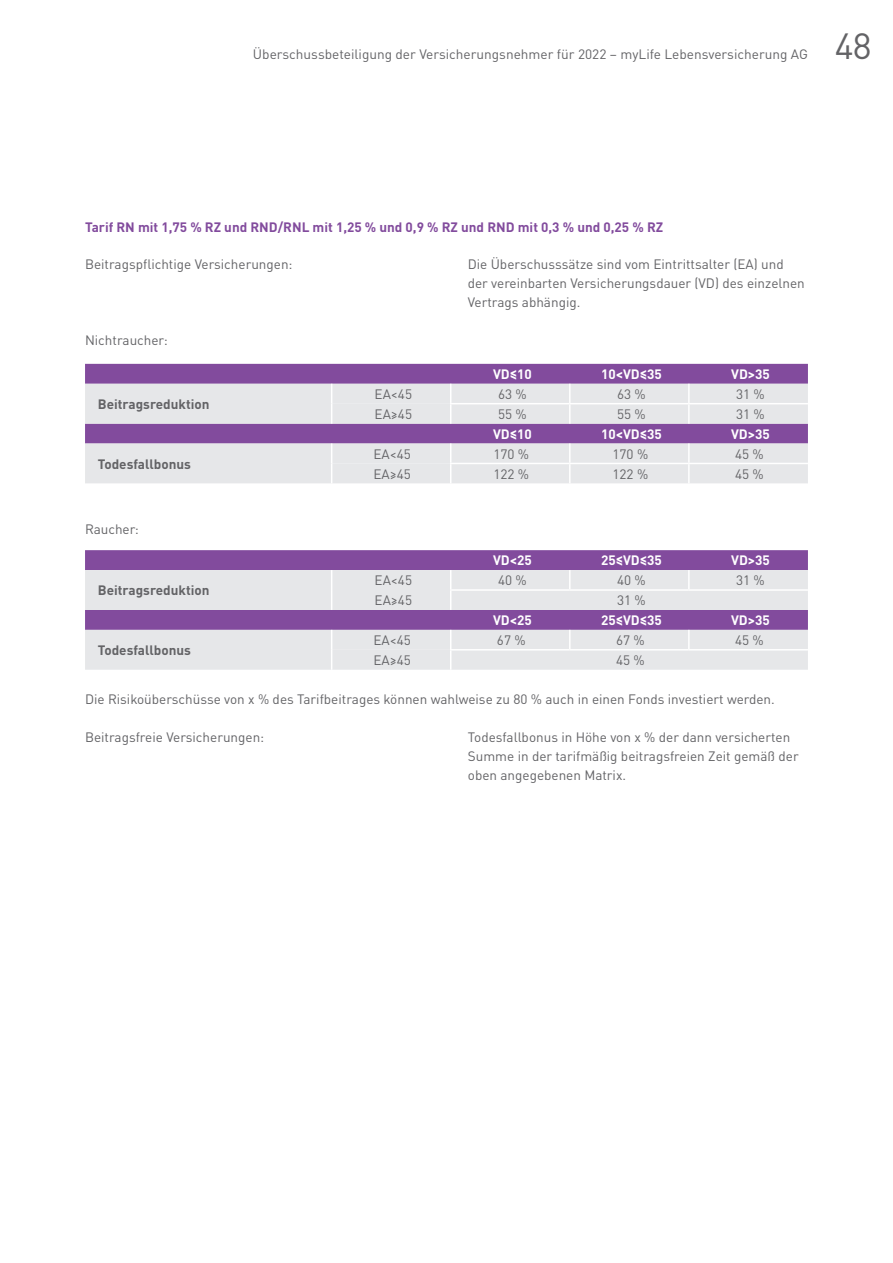
<style>
.page{position:relative;width:893px;height:1263px;background:#fff}
.page>*{position:absolute;margin:0;border:0;box-sizing:border-box;transform-origin:0 0}
.t1{font:36px "DIN Pro";color:#636366}
.Fließtext_9_pt_11_5{font:13.5px/18.9px "DIN Pro";color:#636366}
.t2{font:700 13.5px "DIN Pro";color:#fff}
.Tarife{font:700 13.5px "DIN Pro";color:#824b9d}
.t3{font:700 13.5px "DIN Pro";color:#636366}
</style>
<div class="page">
<div style="left:85px;top:364px;width:723px;height:20px;background:#824b9d"></div>
<div style="left:85px;top:384px;width:723px;height:20px;background:#e6e7e9"></div>
<svg style="left:85px;top:404px;width:723px;height:79px;background:#cdc0d6"></svg>
<hr style="left:450px;top:403px;width:120px;height:1px;background:#fff">
<hr style="left:570px;top:403px;width:119px;height:1px;background:#fff">
<hr style="left:689px;top:403px;width:119px;height:1px;background:#fff">
<hr style="left:450px;top:463px;width:120px;height:1px;background:#fff">
<hr style="left:570px;top:463px;width:119px;height:1px;background:#fff">
<hr style="left:689px;top:463px;width:119px;height:1px;background:#fff">
<svg style="left:569px;top:384px;width:2px;height:19px"></svg>
<svg style="left:688px;top:384px;width:2px;height:19px"></svg>
<svg style="left:331px;top:384px;width:1px;height:40px"></svg>
<svg style="left:450px;top:384px;width:1px;height:40px"></svg>
<hr style="left:569px;top:404px;width:2px;height:20px;background:#fff">
<hr style="left:688px;top:404px;width:2px;height:20px;background:#fff">
<hr style="left:569px;top:443px;width:2px;height:20px;background:#fff">
<hr style="left:688px;top:443px;width:2px;height:20px;background:#fff">
<svg style="left:331px;top:443px;width:1px;height:40px"></svg>
<svg style="left:450px;top:443px;width:1px;height:40px"></svg>
<svg style="left:569px;top:464px;width:2px;height:19px"></svg>
<svg style="left:688px;top:464px;width:2px;height:19px"></svg>
<div style="left:85px;top:550px;width:723px;height:20px;background:#824b9d"></div>
<div style="left:85px;top:570px;width:723px;height:20px;background:#e6e7e9"></div>
<svg style="left:85px;top:590px;width:723px;height:80px;background:#cdc0d6"></svg>
<hr style="left:450px;top:589px;width:120px;height:2px;background:#fff">
<hr style="left:570px;top:589px;width:119px;height:2px;background:#fff">
<hr style="left:689px;top:589px;width:119px;height:2px;background:#fff">
<hr style="left:450px;top:649px;width:120px;height:1px;background:#fff">
<hr style="left:570px;top:649px;width:119px;height:1px;background:#fff">
<hr style="left:689px;top:649px;width:119px;height:1px;background:#fff">
<svg style="left:569px;top:570px;width:2px;height:19px"></svg>
<svg style="left:688px;top:570px;width:2px;height:19px"></svg>
<svg style="left:331px;top:570px;width:1px;height:40px"></svg>
<svg style="left:450px;top:570px;width:1px;height:40px"></svg>
<svg style="left:569px;top:630px;width:2px;height:19px"></svg>
<svg style="left:688px;top:630px;width:2px;height:19px"></svg>
<svg style="left:331px;top:630px;width:1px;height:40px"></svg>
<svg style="left:450px;top:630px;width:1px;height:40px"></svg>
<p class="Fließtext_9_pt_11_5" style="left:253px;top:43px;width:556px">Überschussbeteiligung der Versicherungsnehmer für 2022 – myLife Lebensversicherung AG</p>
<h1 class="t1" style="left:835px;top:18px;width:38px">48</h1>
<p class="Tarife" style="left:85px;top:215px;width:580px">Tarif RN mit 1,75 % RZ und RND/RNL mit 1,25 % und 0,9 % RZ und RND mit 0,3 % und 0,25 % RZ</p>
<p class="Fließtext_9_pt_11_5" style="left:85px;top:254px;width:209px">Beitragspflichtige Versicherungen:</p>
<p class="Fließtext_9_pt_11_5" style="left:468px;top:254px;width:339px">Die Überschusssätze sind vom Eintrittsalter (EA) und der vereinbarten Versicherungsdauer (VD) des einzelnen<br>Vertrags abhängig.</p>
<p class="Fließtext_9_pt_11_5" style="left:85px;top:329px;width:84px">Nichtraucher:</p>
<p class="t3" style="left:98px;top:393px;width:113px">Beitragsreduktion</p>
<p class="t3" style="left:98px;top:452px;width:95px">Todesfallbonus</p>
<p class="Fließtext_9_pt_11_5" style="left:85px;top:518px;width:55px">Raucher:</p>
<p class="t3" style="left:98px;top:579px;width:113px">Beitragsreduktion</p>
<p class="t3" style="left:98px;top:639px;width:95px">Todesfallbonus</p>
<p class="t2" style="left:493px;top:363px;width:40px">VD≤10</p>
<p class="t2" style="left:601px;top:363px;width:62px">10&lt;VD≤35</p>
<p class="t2" style="left:731px;top:363px;width:40px">VD&gt;35</p>
<p class="Fließtext_9_pt_11_5" style="left:375px;top:383px;width:39px">EA&lt;45</p>
<p class="Fließtext_9_pt_11_5" style="left:498px;top:383px;width:30px">63 %</p>
<p class="Fließtext_9_pt_11_5" style="left:617px;top:383px;width:30px">63 %</p>
<p class="Fließtext_9_pt_11_5" style="left:736px;top:383px;width:30px">31 %</p>
<p class="Fließtext_9_pt_11_5" style="left:375px;top:403px;width:39px">EA≥45</p>
<p class="Fließtext_9_pt_11_5" style="left:498px;top:403px;width:30px">55 %</p>
<p class="Fließtext_9_pt_11_5" style="left:617px;top:403px;width:30px">55 %</p>
<p class="Fließtext_9_pt_11_5" style="left:736px;top:403px;width:30px">31 %</p>
<p class="t2" style="left:493px;top:423px;width:40px">VD≤10</p>
<p class="t2" style="left:601px;top:423px;width:62px">10&lt;VD≤35</p>
<p class="t2" style="left:731px;top:423px;width:40px">VD&gt;35</p>
<p class="Fließtext_9_pt_11_5" style="left:373px;top:443px;width:39px">EA&lt;45</p>
<p class="Fließtext_9_pt_11_5" style="left:493px;top:443px;width:37px">170 %</p>
<p class="Fließtext_9_pt_11_5" style="left:612px;top:443px;width:37px">170 %</p>
<p class="Fließtext_9_pt_11_5" style="left:735px;top:443px;width:30px">45 %</p>
<p class="Fließtext_9_pt_11_5" style="left:373px;top:463px;width:39px">EA≥45</p>
<p class="Fließtext_9_pt_11_5" style="left:493px;top:463px;width:37px">122 %</p>
<p class="Fließtext_9_pt_11_5" style="left:612px;top:463px;width:37px">122 %</p>
<p class="Fließtext_9_pt_11_5" style="left:735px;top:463px;width:30px">45 %</p>
<p class="t2" style="left:493px;top:549px;width:40px">VD&lt;25</p>
<p class="t2" style="left:601px;top:549px;width:62px">25≤VD≤35</p>
<p class="t2" style="left:731px;top:549px;width:40px">VD&gt;35</p>
<p class="Fließtext_9_pt_11_5" style="left:375px;top:569px;width:39px">EA&lt;45</p>
<p class="Fließtext_9_pt_11_5" style="left:498px;top:569px;width:30px">40 %</p>
<p class="Fließtext_9_pt_11_5" style="left:617px;top:569px;width:30px">40 %</p>
<p class="Fließtext_9_pt_11_5" style="left:736px;top:569px;width:30px">31 %</p>
<p class="Fließtext_9_pt_11_5" style="left:375px;top:589px;width:39px">EA≥45</p>
<p class="Fließtext_9_pt_11_5" style="left:617px;top:589px;width:30px">31 %</p>
<p class="t2" style="left:493px;top:609px;width:40px">VD&lt;25</p>
<p class="t2" style="left:601px;top:609px;width:62px">25≤VD≤35</p>
<p class="t2" style="left:731px;top:609px;width:40px">VD&gt;35</p>
<p class="Fließtext_9_pt_11_5" style="left:373px;top:629px;width:39px">EA&lt;45</p>
<p class="Fließtext_9_pt_11_5" style="left:497px;top:629px;width:30px">67 %</p>
<p class="Fließtext_9_pt_11_5" style="left:616px;top:629px;width:30px">67 %</p>
<p class="Fließtext_9_pt_11_5" style="left:735px;top:629px;width:30px">45 %</p>
<p class="Fließtext_9_pt_11_5" style="left:373px;top:649px;width:39px">EA≥45</p>
<p class="Fließtext_9_pt_11_5" style="left:616px;top:649px;width:30px">45 %</p>
<p class="Fließtext_9_pt_11_5" style="left:85px;top:688px;width:691px">Die Risikoüberschüsse von x % des Tarifbeitrages können wahlweise zu 80 % auch in einen Fonds investiert werden.</p>
<p class="Fließtext_9_pt_11_5" style="left:85px;top:726px;width:181px">Beitragsfreie Versicherungen:</p>
<p class="Fließtext_9_pt_11_5" style="left:468px;top:726px;width:332px">Todesfallbonus in Höhe von x % der dann versicherten<br>Summe in der tarifmäßig beitragsfreien Zeit gemäß der oben angegebenen Matrix.</p>
</div>
